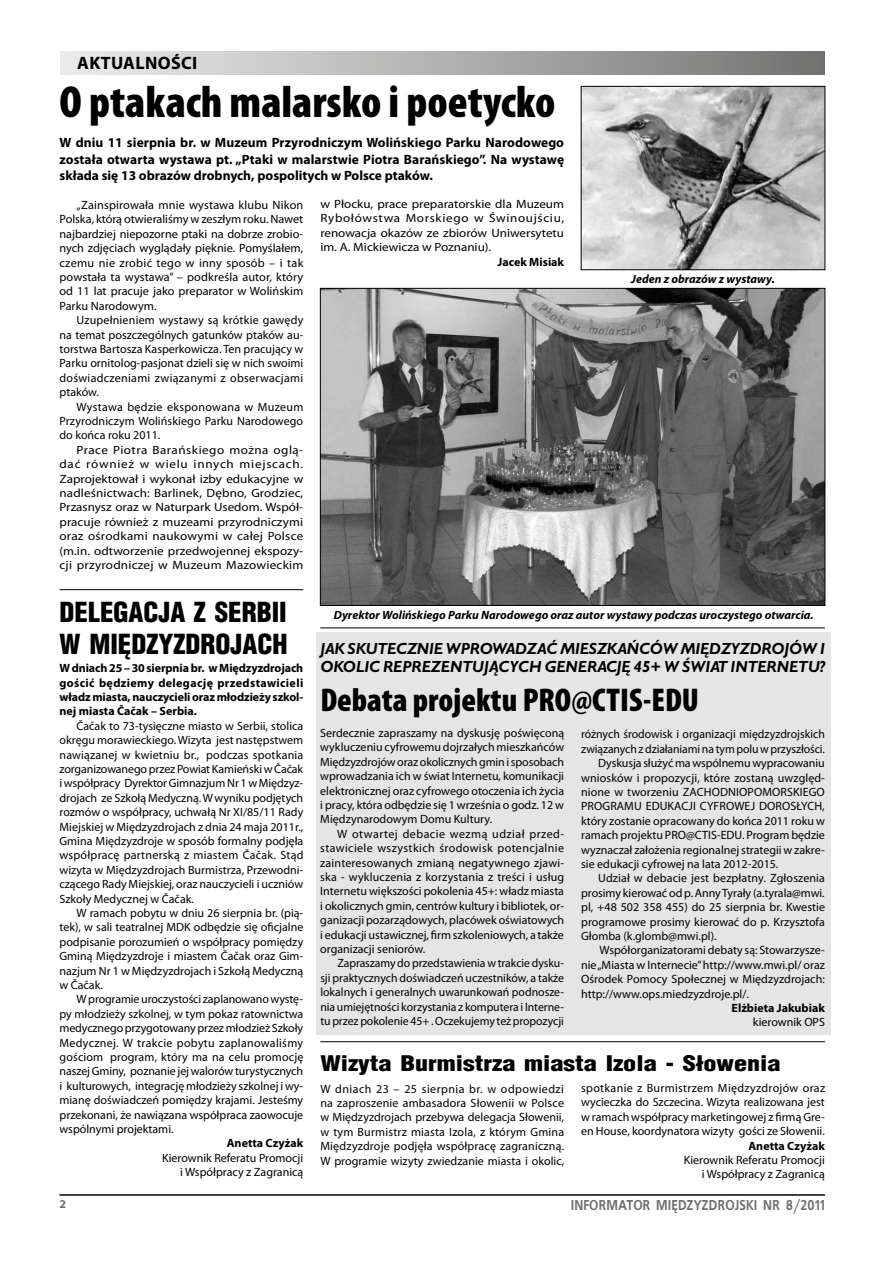
<style>
.page{position:relative;width:893px;height:1263px;background:#fff}
.page>*{position:absolute;margin:0;border:0;box-sizing:border-box;transform-origin:0 0}
.t1{font:900 condensed 45px "Myriad Pro";color:#000}
.t2{font:900 condensed 33px "Myriad Pro";color:#000}
.t3{font:900 27px/32.4px "Switzerland Cond";color:#000}
.t4{font:900 21px "Switzerland Cond";color:#000;scale:1.25 1}
.t5{font:700 18px "Myriad Pro";color:#000}
.t6{font:italic 700 15px/18px "EFN Gilead";letter-spacing:-.005em;color:#000}
.t7{font:700 14.25px "EFN Bureau";color:#706f6f}
.t8{font:700 13.5px/16.2px "Myriad Pro";color:#000;text-align:justify}
.t9{font:12px/14.4px "Myriad Pro";color:#000;text-align:justify}
.t10{font:12px/14.4px "Myriad Pro";color:#000;text-align:justify;scale:1.09 1}
.t11{font:700 12px/14.4px "Myriad Pro";color:#000;text-align:justify}
.t12{font:italic 700 12px "Myriad Pro";color:#000}
.t13{font:700 12px "Myriad Pro";color:#706f6f}
</style>
<div class="page">
<hr style="left:60px;top:1194px;width:765px;height:2px;background:#000">
<div style="left:316px;top:632px;width:514px;height:403px;background:#e5e5e5"></div>
<div style="left:60px;top:51px;width:765px;height:23px;background:linear-gradient(to right,#eeeeed,#737373)"></div>
<img style="left:583px;top:88px;width:240px;height:180px">
<div style="left:581px;top:86px;width:244px;height:184px;border:1px solid #000"></div>
<img style="left:322px;top:290px;width:501px;height:314px">
<div style="left:320px;top:288px;width:505px;height:318px;border:1px solid #000"></div>
<hr style="left:320px;top:1041px;width:505px;height:1px;background:#000">
<hr style="left:320px;top:627px;width:505px;height:1px;background:#000">
<hr style="left:60px;top:589px;width:243px;height:1px;background:#000">
<h3 class="t5" style="left:77px;top:52px;width:119px">aktualności</h3>
<h1 class="t1" style="left:60px;top:77px;width:497px">O ptakach malarsko i poetycko</h1>
<p class="t8" style="left:60px;top:134px;width:506px">W dniu 11 sierpnia br. w Muzeum Przyrodniczym Wolińskiego Parku Narodowego została otwarta wystawa pt. „Ptaki w malarstwie Piotra Barańskiego”. Na wystawę składa się 13 obrazów drobnych, pospolitych w Polsce ptaków.</p>
<p class="t9" style="left:60px;top:197px;width:245px;text-indent:17px">„Zainspirowała mnie wystawa klubu Nikon Polska, którą otwieraliśmy w zeszłym roku. Nawet najbardziej niepozorne ptaki na dobrze zrobio&shy;nych zdjęciach wyglądały pięknie. Pomyślałem, czemu nie zrobić tego w inny sposób – i tak powstała ta wystawa” – podkreśla autor, który od 11 lat pracuje jako preparator w Wolińskim Parku Narodowym.</p>
<p class="t9" style="left:60px;top:313px;width:245px;text-indent:17px">Uzupełnieniem wystawy są krótkie gawędy na temat poszczególnych gatunków ptaków au&shy;torstwa Bartosza Kasperkowicza. Ten pracujący w Parku ornitolog-pasjonat dzieli się w nich swoimi doświadczeniami związanymi z obserwacjami ptaków.</p>
<p class="t9" style="left:60px;top:399px;width:245px;text-indent:17px">Wystawa będzie eksponowana w Muzeum Przyrodniczym Wolińskiego Parku Narodowego do końca roku 2011.</p>
<p class="t10" style="left:60px;top:442px;width:225px;text-indent:17px">Prace Piotra Barańskiego można oglą&shy;dać również w wielu innych miejscach.<br>Zaprojektował i wykonał izby edukacyjne w nadleśnictwach: Barlinek, Dębno, Grodziec, Przasnysz oraz w Naturpark Usedom. Współ&shy;pracuje również z muzeami przyrodniczymi oraz ośrodkami naukowymi w całej Polsce (m.in. odtworzenie przedwojennej ekspozy&shy;cji przyrodniczej w Muzeum Mazowieckim</p>
<h3 class="t3" style="left:60px;top:595px;width:230px">DELEGACJA Z SERBII<br>W MIĘDZYZDROJACH</h3>
<p class="t11" style="left:60px;top:660px;width:245px">W dniach 25 – 30 sierpnia br. w Międzyzdrojach gościć będziemy delegację przedstawicieli władz miasta, nauczycieli oraz młodzieży szkol&shy;nej miasta Čačak – Serbia.</p>
<p class="t9" style="left:60px;top:718px;width:245px;text-indent:17px">Čačak to 73-tysięczne miasto w Serbii, stolica okręgu morawieckiego. Wizyta jest następstwem nawiązanej w kwietniu br., podczas spotkania zorganizowanego przez Powiat Kamieński w Čačak i współpracy Dyrektor Gimnazjum Nr 1 w Międzyz&shy;drojach ze Szkołą Medyczną. W wyniku podjętych rozmów o współpracy, uchwałą Nr XI/85/11 Rady Miejskiej w Międzyzdrojach z dnia 24 maja 2011r., Gmina Międzyzdroje w sposób formalny podjęła współpracę partnerską z miastem Čačak. Stąd wizyta w Międzyzdrojach Burmistrza, Przewodni&shy;czącego Rady Miejskiej, oraz nauczycieli i uczniów Szkoły Medycznej w Čačak.</p>
<p class="t9" style="left:60px;top:905px;width:245px;text-indent:17px">W ramach pobytu w dniu 26 sierpnia br. (pią&shy;tek), w sali teatralnej MDK odbędzie się oficjalne podpisanie porozumień o współpracy pomiędzy Gminą Międzyzdroje i miastem Čačak oraz Gim&shy;nazjum Nr 1 w Międzyzdrojach i Szkołą Medyczną w Čačak.</p>
<p class="t9" style="left:60px;top:992px;width:245px;text-indent:17px">W programie uroczystości zaplanowano wystę&shy;py młodzieży szkolnej, w tym pokaz ratownictwa medycznego przygotowany przez młodzież Szkoły Medycznej. W trakcie pobytu zaplanowaliśmy gościom program, który ma na celu promocję naszej Gminy, poznanie jej walorów turystycznych i kulturowych, integrację młodzieży szkolnej i wy&shy;mianę doświadczeń pomiędzy krajami. Jesteśmy przekonani, że nawiązana współpraca zaowocuje wspólnymi projektami.</p>
<p class="t11" style="left:227px;top:1136px;width:78px">Anetta Czyżak</p>
<p class="t9" style="left:162px;top:1150px;width:143px;text-align:right">Kierownik Referatu Promocji i Współpracy z Zagranicą</p>
<p class="t10" style="left:320px;top:197px;width:225px">w Płocku, prace preparatorskie dla Muzeum Rybołówstwa Morskiego w Świnoujściu, renowacja okazów ze zbiorów Uniwersytetu im. A. Mickiewicza w Poznaniu).</p>
<p class="t11" style="left:497px;top:254px;width:68px">Jacek Misiak</p>
<p class="t12" style="left:631px;top:271px;width:145px">Jeden z obrazów z wystawy.</p>
<p class="t12" style="left:334px;top:607px;width:481px">Dyrektor Wolińskiego Parku Narodowego oraz autor wystawy podczas uroczystego otwarcia.</p>
<p class="t6" style="left:320px;top:639px;width:506px">JAK SKUTECZNIE WPROWADZAĆ MIESZKAŃCÓW MIĘDZYZDROJÓW I<br>OKOLIC REPREZENTUJĄCYCH GENERACJĘ 45+ W ŚWIAT INTERNETU?</p>
<h2 class="t2" style="left:320px;top:682px;width:380px">Debata projektu PRO@CTIS-EDU</h2>
<p class="t9" style="left:320px;top:725px;width:245px">Serdecznie zapraszamy na dyskusję poświęconą wykluczeniu cyfrowemu dojrzałych mieszkańców Międzyzdrojów oraz okolicznych gmin i sposobach wprowadzania ich w świat Internetu, komunikacji elektronicznej oraz cyfrowego otoczenia ich życia i pracy, która odbędzie się 1 września o godz. 12 w Międzynarodowym Domu Kultury.</p>
<p class="t9" style="left:320px;top:826px;width:245px;text-indent:17px">W otwartej debacie wezmą udział przed&shy;stawiciele wszystkich środowisk potencjalnie zainteresowanych zmianą negatywnego zjawi&shy;ska - wykluczenia z korzystania z treści i usług Internetu większości pokolenia 45+: władz miasta i okolicznych gmin, centrów kultury i bibliotek, or&shy;ganizacji pozarządowych, placówek oświatowych i edukacji ustawicznej, firm szkoleniowych, a także organizacji seniorów.</p>
<p class="t9" style="left:320px;top:956px;width:245px;text-indent:17px">Zapraszamy do przedstawienia w trakcie dysku&shy;sji praktycznych doświadczeń uczestników, a także lokalnych i generalnych uwarunkowań podnosze&shy;nia umiejętności korzystania z komputera i Interne&shy;tu przez pokolenie 45+ . Oczekujemy też propozycji</p>
<p class="t9" style="left:581px;top:727px;width:245px">różnych środowisk i organizacji międzyzdrojskich</p>
<p class="t9" style="left:581px;top:741px;width:245px">związanych z działaniami na tym polu w przyszłości.</p>
<p class="t9" style="left:598px;top:756px;width:228px">Dyskusja służyć ma wspólnemu wypracowaniu</p>
<p class="t9" style="left:581px;top:770px;width:245px">wniosków i propozycji, które zostaną uwzględ-</p>
<p class="t9" style="left:581px;top:784px;width:245px">nione w tworzeniu ZACHODNIOPOMORSKIEGO</p>
<p class="t9" style="left:581px;top:799px;width:245px">PROGRAMU EDUKACJI CYFROWEJ DOROSŁYCH,</p>
<p class="t9" style="left:581px;top:813px;width:245px">który zostanie opracowany do końca 2011 roku w</p>
<p class="t9" style="left:581px;top:828px;width:245px">ramach projektu PRO@CTIS-EDU. Program będzie</p>
<p class="t9" style="left:581px;top:842px;width:245px">wyznaczał założenia regionalnej strategii w zakre-</p>
<p class="t9" style="left:581px;top:856px;width:199px">sie edukacji cyfrowej na lata 2012-2015.</p>
<p class="t9" style="left:598px;top:871px;width:228px">Udział w debacie jest bezpłatny. Zgłoszenia</p>
<p class="t9" style="left:581px;top:885px;width:245px">prosimy kierować od p. Anny Tyrały (a.tyrala@mwi.</p>
<p class="t9" style="left:581px;top:900px;width:245px">pl, +48 502 358 455) do 25 sierpnia br. Kwestie</p>
<p class="t9" style="left:581px;top:914px;width:245px">programowe prosimy kierować do p. Krzysztofa</p>
<p class="t9" style="left:581px;top:928px;width:137px">Głomba (k.glomb@mwi.pl).</p>
<p class="t9" style="left:600px;top:943px;width:227px">Współorganizatorami debaty są: Stowarzysze-</p>
<p class="t9" style="left:581px;top:957px;width:245px">nie „Miasta w Internecie” http://www.mwi.pl/ oraz</p>
<p class="t9" style="left:581px;top:972px;width:245px">Ośrodek Pomocy Społecznej w Międzyzdrojach:</p>
<p class="t9" style="left:581px;top:986px;width:169px">http://www.ops.miedzyzdroje.pl/.</p>
<p class="t11" style="left:732px;top:1000px;width:95px">Elżbieta Jakubiak</p>
<p class="t9" style="left:753px;top:1015px;width:73px">kierownik OPS</p>
<h3 class="t4" style="left:320px;top:1049px;width:370px">Wizyta Burmistrza miasta Izola - Słowenia</h3>
<p class="t9" style="left:581px;top:1080px;width:245px">spotkanie z Burmistrzem Międzyzdrojów oraz wycieczka do Szczecina. Wizyta realizowana jest w ramach współpracy marketingowej z firmą Gre&shy;en House, koordynatora wizyty gości ze Słowenii.</p>
<p class="t11" style="left:748px;top:1138px;width:78px">Anetta Czyżak</p>
<p class="t9" style="left:684px;top:1152px;width:143px;text-align:right">Kierownik Referatu Promocji i Współpracy z Zagranicą</p>
<p class="t9" style="left:320px;top:1081px;width:245px">W dniach 23 – 25 sierpnia br. w odpowiedzi na zaproszenie ambasadora Słowenii w Polsce w Międzyzdrojach przebywa delegacja Słowenii, w tym Burmistrz miasta Izola, z którym Gmina Międzyzdroje podjęła współpracę zagraniczną.<br>W programie wizyty zwiedzanie miasta i okolic,</p>
<p class="t13" style="left:60px;top:1196px;width:8px">2</p>
<p class="t7" style="left:571px;top:1194px;width:256px">INFORMATOR MI ĘDZYZDROJSKI NR 8/2011</p>
</div>
